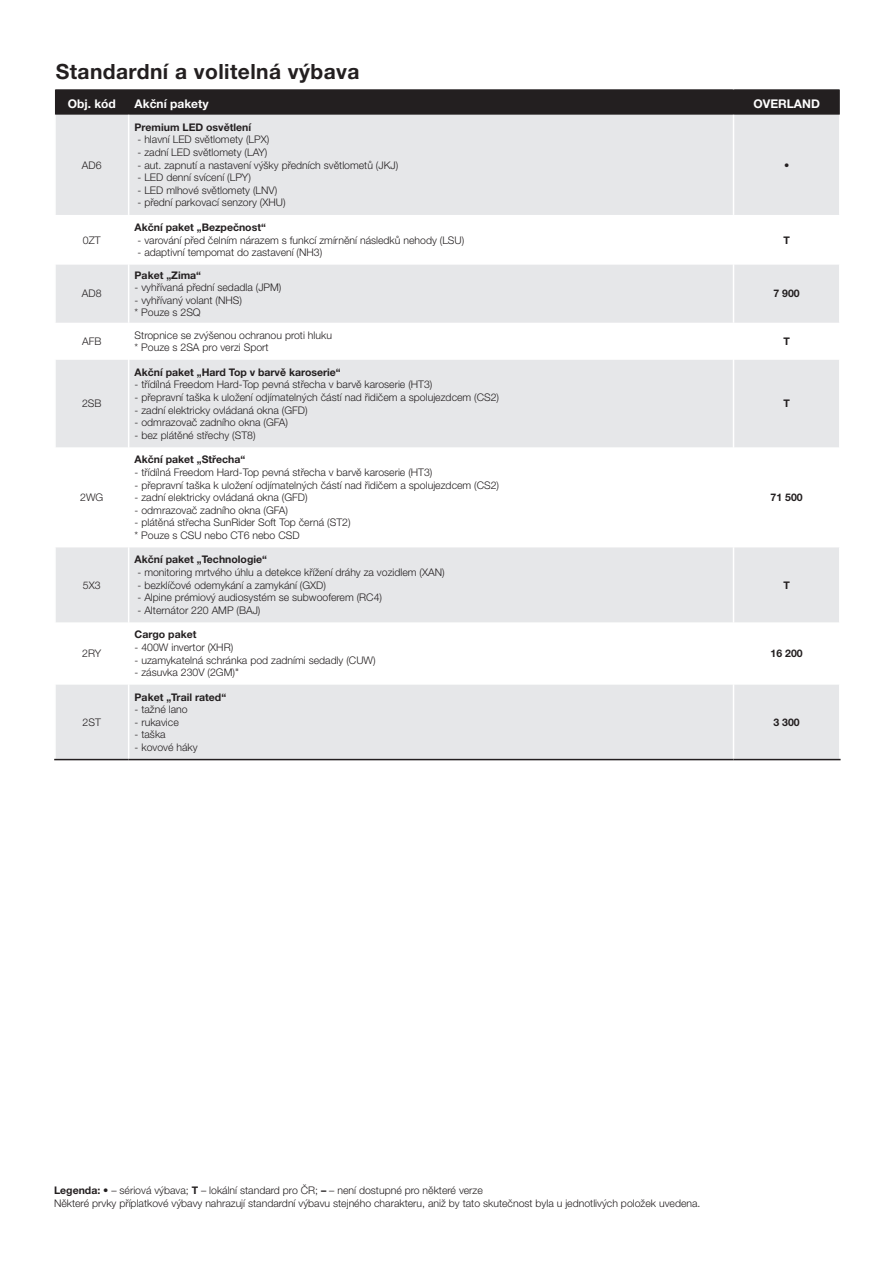
<style>
.page{position:relative;width:893px;height:1263px;background:#fff}
.page>*{position:absolute;margin:0;border:0;box-sizing:border-box;transform-origin:0 0}
.t1{font:700 21px "Helvetica Neue LT Pro";letter-spacing:.02em;color:#231f20}
.t2{font:700 12px "Helvetica Neue LT Pro";color:#fff}
.t3{font:300 10.5px/12.6px "Helvetica Neue LT Pro";color:#231f20}
.t4{font:700 10.5px "Helvetica Neue LT Pro";color:#231f20}
.s1{font-weight:700}
.s2{font-weight:400}
</style>
<div class="page">
<svg style="left:55px;top:89px;width:785px;height:26px;background:#282425"></svg>
<svg style="left:56px;top:115px;width:783px;height:644px;fill:#e6e7e9"></svg>
<hr style="left:128px;top:115px;width:1px;height:100px;background:#fff">
<hr style="left:733px;top:115px;width:1px;height:100px;background:#fff">
<hr style="left:128px;top:215px;width:1px;height:50px;background:#fff">
<hr style="left:733px;top:215px;width:1px;height:50px;background:#fff">
<hr style="left:128px;top:265px;width:1px;height:58px;background:#fff">
<hr style="left:733px;top:265px;width:1px;height:58px;background:#fff">
<hr style="left:128px;top:323px;width:1px;height:37px;background:#fff">
<hr style="left:733px;top:323px;width:1px;height:37px;background:#fff">
<hr style="left:128px;top:360px;width:1px;height:87px;background:#fff">
<hr style="left:733px;top:360px;width:1px;height:87px;background:#fff">
<hr style="left:128px;top:447px;width:1px;height:100px;background:#fff">
<hr style="left:733px;top:447px;width:1px;height:100px;background:#fff">
<hr style="left:128px;top:547px;width:1px;height:75px;background:#fff">
<hr style="left:733px;top:547px;width:1px;height:75px;background:#fff">
<hr style="left:128px;top:622px;width:1px;height:63px;background:#fff">
<hr style="left:733px;top:622px;width:1px;height:63px;background:#fff">
<hr style="left:128px;top:685px;width:1px;height:74px;background:#fff">
<hr style="left:733px;top:685px;width:1px;height:74px;background:#fff">
<hr style="left:54px;top:759px;width:75px;height:1px;background:#231f20">
<hr style="left:129px;top:759px;width:604px;height:1px;background:#231f20">
<hr style="left:733px;top:759px;width:108px;height:1px;background:#231f20">
<p class="t1" style="left:56px;top:58px;width:305px">Standardní a volitelná výbava</p>
<p class="t2" style="left:68px;top:96px;width:50px">Obj. kód</p>
<p class="t2" style="left:135px;top:96px;width:75px">Akční pakety</p>
<p class="t2" style="left:753px;top:96px;width:68px">OVERLAND</p>
<p class="t3" style="left:82px;top:158px;width:21px">AD6</p>
<p class="t4" style="left:135px;top:120px;width:118px">Premium LED osvětlení</p>
<p class="t3" style="left:138px;top:133px;width:133px">- hlavní LED světlomety (LPX)</p>
<p class="t3" style="left:138px;top:146px;width:131px">- zadní LED světlomety (LAY)</p>
<p class="t3" style="left:138px;top:158px;width:262px">- aut. zapnutí a nastavení výšky předních světlometů (JKJ)</p>
<p class="t3" style="left:138px;top:171px;width:115px">- LED denní svícení (LPY)</p>
<p class="t3" style="left:138px;top:184px;width:141px">- LED mlhové světlomety (LNV)</p>
<p class="t3" style="left:138px;top:196px;width:150px">- přední parkovací senzory (XHU)</p>
<p class="t4" style="left:784px;top:158px;width:7px">•</p>
<p class="t3" style="left:83px;top:233px;width:19px">0ZT</p>
<p class="t4" style="left:135px;top:221px;width:133px">Akční paket „Bezpečnost“</p>
<p class="t3" style="left:138px;top:233px;width:328px">- varování před čelním nárazem s funkcí zmírnění následků nehody (LSU)</p>
<p class="t3" style="left:138px;top:246px;width:186px">- adaptivní tempomat do zastavení (NH3)</p>
<p class="t4" style="left:783px;top:233px;width:8px">T</p>
<p class="t3" style="left:82px;top:287px;width:21px">AD8</p>
<p class="t4" style="left:135px;top:268px;width:68px">Paket „Zima“</p>
<p class="t3" style="left:135px;top:281px;width:148px">- vyhřívaná přední sedadla (JPM)</p>
<p class="t3" style="left:135px;top:293px;width:109px">- vyhřívaný volant (NHS) * Pouze s 2SQ</p>
<p class="t4" style="left:773px;top:287px;width:28px">7 900</p>
<p class="t3" style="left:82px;top:335px;width:21px">AFB</p>
<p class="t3" style="left:135px;top:328px;width:199px">Stropnice se zvýšenou ochranou proti hluku</p>
<p class="t3" style="left:135px;top:341px;width:136px">* Pouze s 2SA pro verzi Sport</p>
<p class="t4" style="left:783px;top:335px;width:8px">T</p>
<p class="t3" style="left:82px;top:397px;width:21px">2SB</p>
<p class="t4" style="left:135px;top:365px;width:208px">Akční paket „Hard Top v barvě karoserie“</p>
<p class="t3" style="left:135px;top:378px;width:299px">- třídílná Freedom Hard-Top pevná střecha v barvě karoserie (HT3)</p>
<p class="t3" style="left:135px;top:391px;width:366px">- přepravní taška k uložení odjímatelných částí nad řidičem a spolujezdcem (CS2)</p>
<p class="t3" style="left:135px;top:403px;width:174px">- zadní elektricky ovládaná okna (GFD)</p>
<p class="t3" style="left:135px;top:416px;width:155px">- odmrazovač zadního okna (GFA)</p>
<p class="t3" style="left:135px;top:429px;width:122px">- bez plátěné střechy (ST8)</p>
<p class="t4" style="left:783px;top:397px;width:8px">T</p>
<p class="t3" style="left:80px;top:491px;width:25px">2WG</p>
<p class="t4" style="left:135px;top:453px;width:112px">Akční paket „Střecha“</p>
<p class="t3" style="left:135px;top:466px;width:299px">- třídílná Freedom Hard-Top pevná střecha v barvě karoserie (HT3)</p>
<p class="t3" style="left:135px;top:478px;width:366px">- přepravní taška k uložení odjímatelných částí nad řidičem a spolujezdcem (CS2)</p>
<p class="t3" style="left:135px;top:491px;width:174px">- zadní elektricky ovládaná okna (GFD)</p>
<p class="t3" style="left:135px;top:503px;width:155px">- odmrazovač zadního okna (GFA)</p>
<p class="t3" style="left:135px;top:516px;width:217px">- plátěná střecha SunRider Soft Top černá (ST2) * Pouze s CSU nebo CT6 nebo CSD</p>
<p class="t4" style="left:771px;top:491px;width:34px">71 500</p>
<p class="t3" style="left:83px;top:578px;width:19px">5X3</p>
<p class="t4" style="left:135px;top:553px;width:134px">Akční paket „Technologie“</p>
<p class="t3" style="left:138px;top:566px;width:309px">- monitoring mrtvého úhlu a detekce křížení dráhy za vozidlem (XAN)</p>
<p class="t3" style="left:138px;top:578px;width:190px">- bezklíčové odemykání a zamykání (GXD)</p>
<p class="t3" style="left:138px;top:591px;width:246px">- Alpine prémiový audiosystém se subwooferem (RC4)</p>
<p class="t3" style="left:138px;top:604px;width:124px">- Alternátor 220 AMP (BAJ)</p>
<p class="t4" style="left:783px;top:578px;width:8px">T</p>
<p class="t3" style="left:82px;top:647px;width:21px">2RY</p>
<p class="t4" style="left:135px;top:628px;width:63px">Cargo paket</p>
<p class="t3" style="left:135px;top:641px;width:100px">- 400W invertor (XHR)</p>
<p class="t3" style="left:135px;top:653px;width:242px">- uzamykatelná schránka pod zadními sedadly (CUW)</p>
<p class="t3" style="left:135px;top:666px;width:106px">- zásuvka 230V (2GM)"</p>
<p class="t4" style="left:771px;top:647px;width:34px">16 200</p>
<p class="t3" style="left:83px;top:716px;width:20px">2ST</p>
<p class="t4" style="left:135px;top:690px;width:93px">Paket „Trail rated“</p>
<p class="t3" style="left:135px;top:703px;width:55px">- tažné lano</p>
<p class="t3" style="left:135px;top:716px;width:46px">- rukavice</p>
<p class="t3" style="left:135px;top:728px;width:33px">- taška</p>
<p class="t3" style="left:135px;top:741px;width:65px">- kovové háky</p>
<p class="t4" style="left:773px;top:715px;width:28px">3 300</p>
<p class="t3" style="left:54px;top:1184px;width:430px"><span class="s1">Legenda:</span> <span class="s2">•</span> – sériová výbava; <span class="s1">T</span> – lokální standard pro ČR; <span class="s1">–</span> – není dostupné pro některé verze</p>
<p class="t3" style="left:54px;top:1196px;width:648px">Některé prvky příplatkové výbavy nahrazují standardní výbavu stejného charakteru, aniž by tato skutečnost byla u jednotlivých položek uvedena.</p>
</div>
